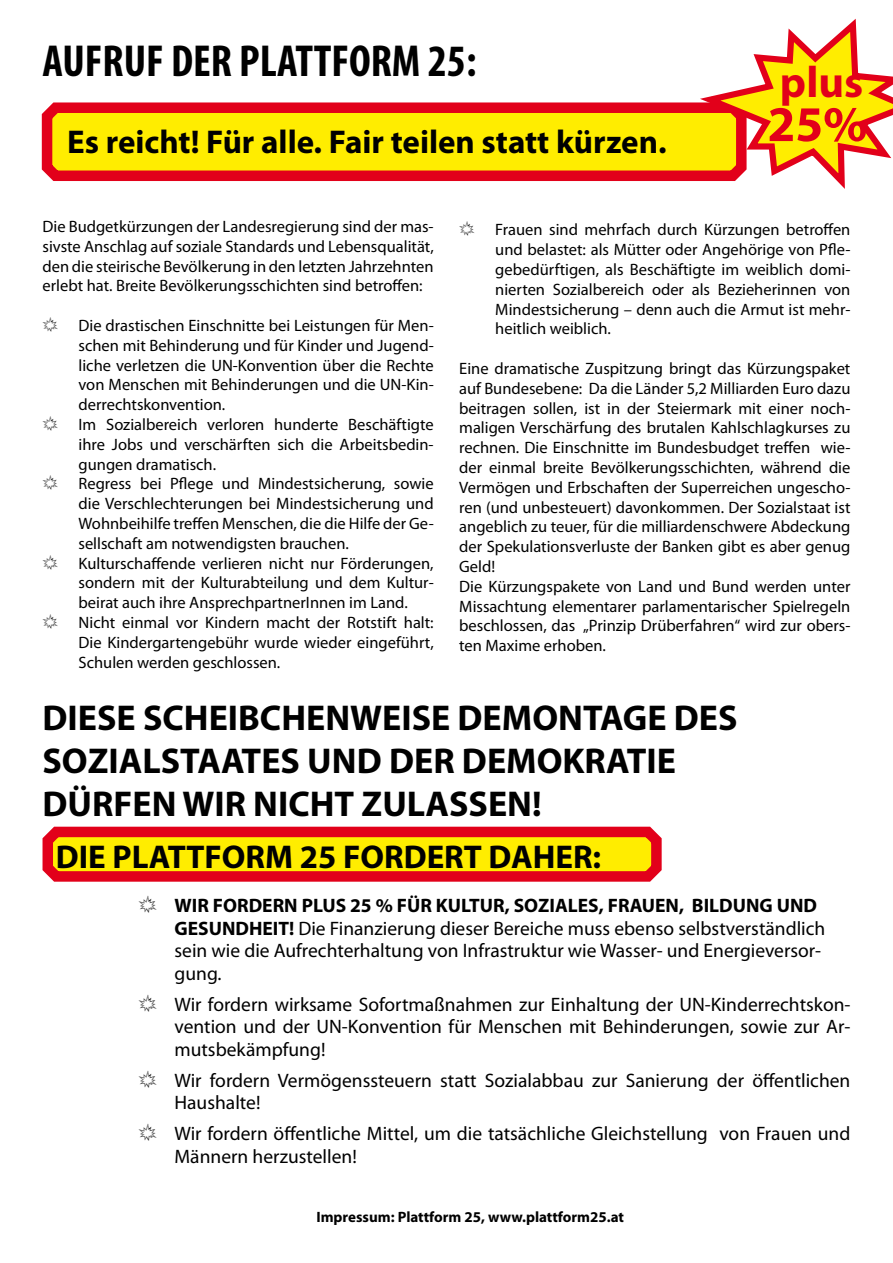
<style>
.page{position:relative;width:893px;height:1263px;background:#fff}
.page>*{position:absolute;margin:0;border:0;box-sizing:border-box;transform-origin:0 0}
.t1{font:700 50.25px "Myriad Pro";color:#e2001a}
.t2{font:700 condensed 45px "Myriad Pro";color:#000}
.t3{font:700 44.1px "Myriad Pro";color:#e2001a}
.t4{font:700 36px/43.2px "Myriad Pro";color:#000}
.t5{font:700 33px "Myriad Pro";color:#000}
.t6{font:19.5px/22.5px "Myriad Pro";color:#000}
.t7{font:16.5px/19.8px "Myriad Pro";color:#000;text-align:justify}
.t8{font:700 15px "Myriad Pro";color:#000}
.s1{font-family:"Arrows"}
.s2{font-weight:700}
</style>
<div class="page">
<svg style="left:42px;top:826px;width:620px;height:56px;background:#f39111"></svg>
<svg style="left:41px;top:102px;width:649px;height:79px;background:#f6ab09"></svg>
<svg style="left:690px;top:18px;width:203px;height:171px"></svg>
<h2 class="t2" style="left:43px;top:33px;width:436px">AUFRUF DER PLATTFORM 25:</h2>
<h3 class="t5" style="left:67px;top:120px;width:601px">Es reicht! Für alle. Fair teilen statt kürzen.</h3>
<h3 class="t3" style="left:780px;top:54px;width:85px">plus</h3>
<h1 class="t1" style="left:767px;top:91px;width:101px">25%</h1>
<p class="t7" style="left:43px;top:216px;width:393px">Die Budgetkürzungen der Landesregierung sind der mas&shy;sivste Anschlag auf soziale Standards und Lebensqualität, den die steirische Bevölkerung in den letzten Jahrzehnten erlebt hat. Breite Bevölkerungsschichten sind betroffen:</p>
<p class="t7" style="left:43px;top:315px;width:393px"><span class="s1">f</span> Die drastischen Einschnitte bei Leistungen für Men-</p>
<p class="t7" style="left:79px;top:335px;width:357px">schen mit Behinderung und für Kinder und Jugend-</p>
<p class="t7" style="left:79px;top:355px;width:357px">liche verletzen die UN-Konvention über die Rechte</p>
<p class="t7" style="left:79px;top:375px;width:357px">von Menschen mit Behinderungen und die UN-Kin-</p>
<p class="t7" style="left:79px;top:394px;width:148px">derrechtskonvention.</p>
<p class="t7" style="left:43px;top:414px;width:393px"><span class="s1">f</span> Im Sozialbereich verloren hunderte Beschäftigte</p>
<p class="t7" style="left:79px;top:434px;width:357px">ihre Jobs und verschärften sich die Arbeitsbedin-</p>
<p class="t7" style="left:79px;top:454px;width:139px">gungen dramatisch.</p>
<p class="t7" style="left:43px;top:474px;width:393px"><span class="s1">f</span> Regress bei Pflege und Mindestsicherung, sowie</p>
<p class="t7" style="left:79px;top:493px;width:357px">die Verschlechterungen bei Mindestsicherung und</p>
<p class="t7" style="left:79px;top:513px;width:357px">Wohnbeihilfe treffen Menschen, die die Hilfe der Ge-</p>
<p class="t7" style="left:79px;top:533px;width:272px">sellschaft am notwendigsten brauchen.</p>
<p class="t7" style="left:43px;top:553px;width:393px"><span class="s1">f</span> Kulturschaffende verlieren nicht nur Förderungen,</p>
<p class="t7" style="left:79px;top:573px;width:357px">sondern mit der Kulturabteilung und dem Kultur-</p>
<p class="t7" style="left:79px;top:592px;width:331px">beirat auch ihre AnsprechpartnerInnen im Land.</p>
<p class="t7" style="left:43px;top:612px;width:393px"><span class="s1">f</span> Nicht einmal vor Kindern macht der Rotstift halt:</p>
<p class="t7" style="left:79px;top:632px;width:357px">Die Kindergartengebühr wurde wieder eingeführt,</p>
<p class="t7" style="left:79px;top:652px;width:203px">Schulen werden geschlossen.</p>
<p class="t7" style="left:495px;top:220px;width:357px;text-indent:-36px"><span class="s1">f</span> Frauen sind mehrfach durch Kürzungen betroffen und belastet: als Mütter oder Angehörige von Pfle&shy;gebedürftigen, als Beschäftigte im weiblich domi&shy;nierten Sozialbereich oder als Bezieherinnen von Mindestsicherung – denn auch die Armut ist mehr&shy;heitlich weiblich.</p>
<p class="t7" style="left:459px;top:358px;width:393px;text-align:left">Eine dramatische Zuspitzung bringt das Kürzungspaket auf Bundesebene: Da die Länder 5,2 Milliarden Euro dazu beitragen sollen, ist in der Steiermark mit einer noch&shy;maligen Verschärfung des brutalen Kahlschlagkurses zu rechnen. Die Einschnitte im Bundesbudget treffen wie&shy;der einmal breite Bevölkerungsschichten, während die Vermögen und Erbschaften der Superreichen ungescho&shy;ren (und unbesteuert) davonkommen. Der Sozialstaat ist angeblich zu teuer, für die milliardenschwere Abdeckung der Spekulationsverluste der Banken gibt es aber genug Geld!<br>Die Kürzungspakete von Land und Bund werden unter Missachtung elementarer parlamentarischer Spielregeln beschlossen, das „Prinzip Drüberfahren“ wird zur obers&shy;ten Maxime erhoben.</p>
<h3 class="t4" style="left:43px;top:695px;width:697px">DIESE SCHEIBCHENWEISE DEMONTAGE DES<br>SOZIALSTAATES UND DER DEMOKRATIE<br>DÜRFEN WIR NICHT ZULASSEN!</h3>
<h3 class="t5" style="left:56px;top:836px;width:547px">DIE PLATTFORM 25 FORDERT DAHER:</h3>
<p class="t6" style="left:175px;top:894px;width:652px;text-indent:-36px"><span class="s1">f</span> <span class="s2">WIR FORDERN PLUS 25 % FÜR KULTUR, SOZIALES, FRAUEN, BILDUNG UND GESUNDHEIT!</span> Die Finanzierung dieser Bereiche muss ebenso selbstverständlich sein wie die Aufrechterhaltung von Infrastruktur wie Wasser- und Energieversor&shy;gung.</p>
<p class="t6" style="left:175px;top:993px;width:677px;text-align:justify;text-indent:-36px"><span class="s1">f</span> Wir fordern wirksame Sofortmaßnahmen zur Einhaltung der UN-Kinderrechtskon&shy;vention und der UN-Konvention für Menschen mit Behinderungen, sowie zur Ar&shy;mutsbekämpfung!</p>
<p class="t6" style="left:175px;top:1069px;width:677px;text-indent:-36px"><span class="s1">f</span> Wir fordern Vermögenssteuern statt Sozialabbau zur Sanierung der öffentlichen<br>Haushalte!</p>
<p class="t6" style="left:175px;top:1122px;width:677px;text-indent:-36px"><span class="s1">f</span> Wir fordern öffentliche Mittel, um die tatsächliche Gleichstellung von Frauen und<br>Männern herzustellen!</p>
<p class="t8" style="left:316px;top:1207px;width:309px">Impressum: Plattform 25, www.plattform25.at</p>
</div>
